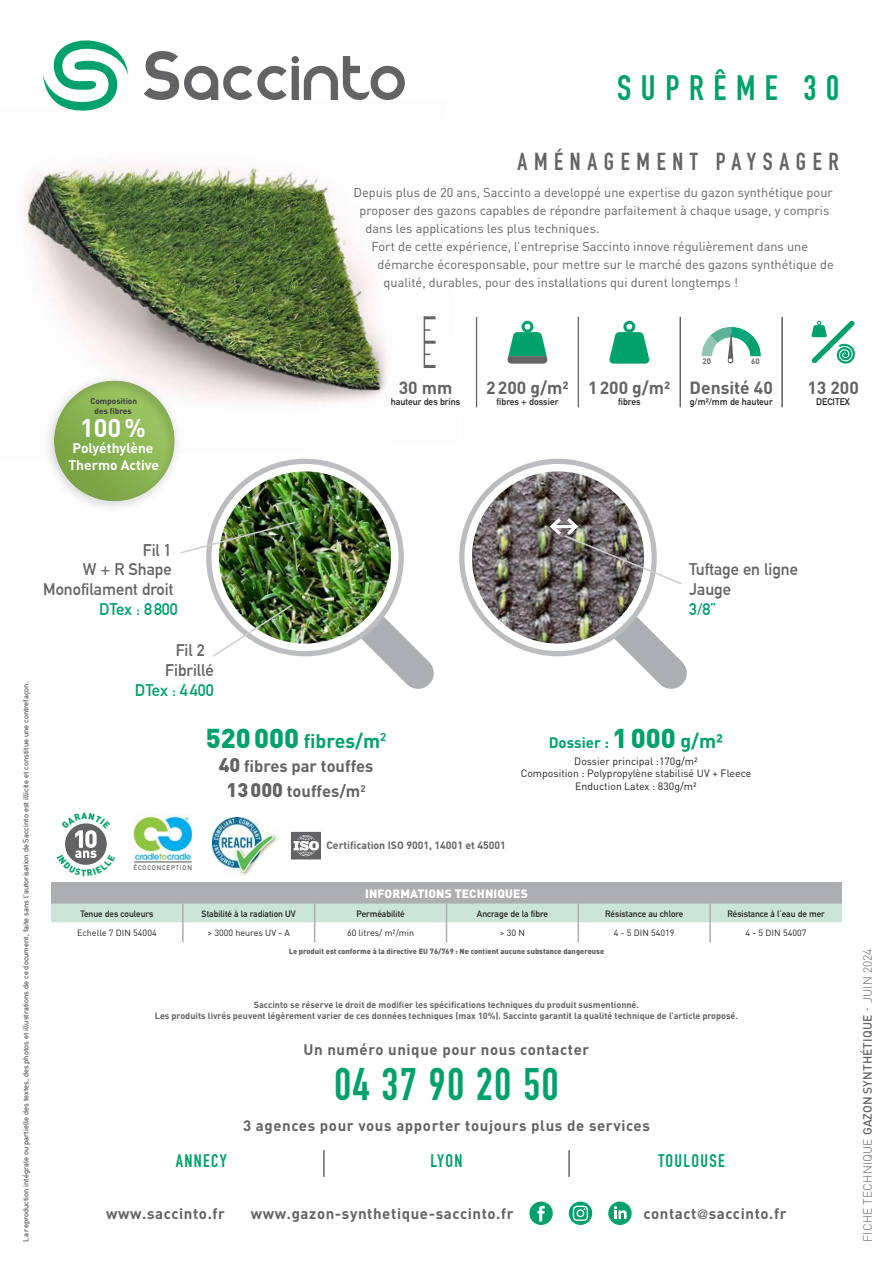
<style>
.page{position:relative;width:893px;height:1263px;background:#fff}
.page>*{position:absolute;margin:0;border:0;box-sizing:border-box;transform-origin:0 0}
.t1{font:700 45px "DIN Condensed";letter-spacing:.04em;color:#00a16b}
.t2{font:700 34.8px "DIN Condensed";letter-spacing:.275em;color:#00a16b}
.t3{font:700 25.35px "DIN Pro";color:#fff}
.t4{font:700 24.3px "DIN Condensed";letter-spacing:.275em;color:#636366}
.t5{font:700 19.5px "DIN Pro";color:#00a16b}
.t6{font:700 18px "DIN Condensed";letter-spacing:.075em;color:#00a16b}
.t7{font:700 17.4px "DIN Pro";color:#636366}
.t8{font:700 16.5px "DIN Alternate";color:#636366}
.t9{font:700 16.5px "DIN Pro";color:#636366}
.t10{font:700 16.5px "DIN Alternate";color:#00a16b}
.t11{font:700 15px "DIN Pro";letter-spacing:.04em;color:#636366}
.t12{font:700 15px "DIN Pro";color:#00a16b}
.t13{font:700 13.8px/16.5px "DIN Pro";color:#fff}
.t14{font:12.75px "DIN Pro";color:#636366}
.t15{font:300 12px "DIN Pro";letter-spacing:.01em;color:#636366}
.t16{font:900 12px "DIN Pro";letter-spacing:.01em;color:#fff}
.t17{font:10.5px "DIN Pro";color:#231f20}
.t18{font:700 10.5px "DIN Pro";color:#636366}
.t19{font:700 9.45px "DIN Alternate";color:#231f20}
.t20{font:700 9px/10.8px "DIN Pro";color:#636366;text-align:center}
.t21{font:700 9px "DIN Alternate";color:#231f20}
.t22{font:9px "DIN Pro";color:#231f20}
.t23{font:700 8.25px/9.9px "DIN Pro";color:#3e3e3f;text-align:center}
.t24{font:700 7.95px "DIN Pro";color:#636366}
.t25{font:7.5px "DIN";color:#231f20}
.t26{font:900 7.5px "DIN Pro";color:#636366}
.t27{font:700 6.6px "DIN Alternate";letter-spacing:.125em;color:#636366}
.s1{font-weight:900;font-size:27px}
.s2{font-weight:900;font-size:19.5px}
.s3{font-size:19.5px}
.s4{font-family:"DIN Condensed";font-size:13.5px}
.s5{font-weight:500}
</style>
<div class="page">
<img style="left:24px;top:163px;width:412px;height:297px">
<div style="left:42px;top:373px;width:142px;height:142px;background:#231f20;opacity:.2"></div>
<div style="left:54px;top:380px;width:121px;height:122px;background:#231f20;opacity:.14"></div>
<div style="left:51px;top:882px;width:791px;height:21px;background:#adaeb2"></div>
<svg style="left:51px;top:903px;width:791px;height:39px"></svg>
<hr style="left:709px;top:922px;width:2px;height:20px;background:#adaeb2">
<img style="left:134px;top:814px;width:58px;height:47px">
<hr style="left:134px;top:861px;width:58px;height:1px;background:#636366">
<svg style="left:144px;top:51px;width:261px;height:49px"></svg>
<svg style="left:43px;top:40px;width:85px;height:71px"></svg>
<svg style="left:323px;top:1150px;width:1px;height:27px"></svg>
<svg style="left:569px;top:1150px;width:1px;height:27px"></svg>
<div style="left:529px;top:1201px;width:24px;height:24px;background:#00a16b;border-radius:50%"></div>
<svg style="left:537px;top:1206px;width:8px;height:15px"></svg>
<svg style="left:569px;top:1205px;width:23px;height:20px"></svg>
<svg style="left:569px;top:1201px;width:23px;height:24px"></svg>
<svg style="left:573px;top:1205px;width:15px;height:16px"></svg>
<div style="left:608px;top:1201px;width:24px;height:24px;background:#00a16b;border-radius:50%"></div>
<svg style="left:614px;top:1206px;width:13px;height:13px"></svg>
<img style="left:212px;top:818px;width:66px;height:58px">
<svg style="left:291px;top:832px;width:30px;height:27px"></svg>
<img style="left:215px;top:468px;width:180px;height:179px;border-radius:90px">
<img style="left:468px;top:468px;width:180px;height:179px;border-radius:90px">
<div style="left:464px;top:464px;width:188px;height:187px;border:7px solid #fff;border-radius:50%"></div>
<svg style="left:525px;top:515px;width:162px;height:174px"></svg>
<img style="left:180px;top:520px;width:283px;height:169px">
<svg style="left:609px;top:321px;width:41px;height:43px"></svg>
<svg style="left:507px;top:321px;width:41px;height:43px"></svg>
<hr style="left:476px;top:317px;width:1px;height:90px;background:#636366">
<hr style="left:578px;top:317px;width:1px;height:90px;background:#636366">
<hr style="left:680px;top:317px;width:1px;height:90px;background:#636366">
<hr style="left:782px;top:317px;width:1px;height:90px;background:#636366">
<svg style="left:811px;top:320px;width:44px;height:44px"></svg>
<svg style="left:702px;top:327px;width:59px;height:36px"></svg>
<svg style="left:425px;top:316px;width:11px;height:3px"></svg>
<svg style="left:425px;top:341px;width:11px;height:3px"></svg>
<svg style="left:425px;top:365px;width:11px;height:3px"></svg>
<hr style="left:424px;top:316px;width:1px;height:52px;background:#636366">
<svg style="left:65px;top:823px;width:42px;height:42px"></svg>
<p class="t23" style="left:90px;top:396px;width:48px">Composition des fibres</p>
<h3 class="t3" style="left:80px;top:410px;width:67px">100%</h3>
<p class="t13" style="left:68px;top:440px;width:92px">Polyéthylène<br>Thermo Active</p>
<p class="t2" style="left:617px;top:64px;width:223px">SUPRÊME 30</p>
<p class="t4" style="left:517px;top:146px;width:323px">AMÉNAGEMENT PAYSAGER</p>
<p class="t14" style="left:354px;top:184px;width:481px">Depuis plus de 20 ans, Saccinto a developpé une expertise du gazon synthétique pour</p>
<p class="t14" style="left:360px;top:202px;width:471px">proposer des gazons capables de répondre parfaitement à chaque usage, y compris</p>
<p class="t14" style="left:366px;top:220px;width:235px">dans les applications les plus techniques.</p>
<p class="t14" style="left:372px;top:238px;width:438px">Fort de cette expérience, l’entreprise Saccinto innove régulièrement dans une</p>
<p class="t14" style="left:378px;top:256px;width:458px">démarche écoresponsable, pour mettre sur le marché des gazons synthétique de</p>
<p class="t14" style="left:384px;top:274px;width:356px">qualité, durables, pour des installations qui durent longtemps !</p>
<p class="t7" style="left:399px;top:376px;width:55px">30 mm</p>
<p class="t19" style="left:391px;top:395px;width:71px">hauteur des brins</p>
<p class="t7" style="left:486px;top:376px;width:84px">2200 g/m²</p>
<p class="t19" style="left:497px;top:395px;width:63px">fibres + dossier</p>
<p class="t7" style="left:588px;top:376px;width:84px">1200 g/m²</p>
<p class="t19" style="left:618px;top:395px;width:24px">fibres</p>
<p class="t24" style="left:703px;top:355px;width:10px">20</p>
<p class="t24" style="left:751px;top:355px;width:10px">60</p>
<p class="t7" style="left:690px;top:376px;width:85px">Densité 40</p>
<p class="t19" style="left:690px;top:395px;width:84px">g/m²/mm de hauteur</p>
<p class="t7" style="left:807px;top:376px;width:53px">13 200</p>
<p class="t19" style="left:816px;top:395px;width:35px">DECITEX</p>
<p class="t25" style="left:21px;top:1242px;width:562px;rotate:-90deg">La reproduction intégrale ou partielle des textes, des photos et illustrations de ce document, faite sans l’autorisation de Saccinto est illicite et constitue une contrefaçon.</p>
<p class="t8" style="left:143px;top:537px;width:30px">Fil 1</p>
<p class="t8" style="left:83px;top:557px;width:90px">W + R Shape</p>
<p class="t8" style="left:43px;top:577px;width:132px">Monofilament droit</p>
<p class="t10" style="left:99px;top:597px;width:80px">DTex : 8 800</p>
<p class="t8" style="left:176px;top:638px;width:30px">Fil 2</p>
<p class="t8" style="left:165px;top:658px;width:50px">Fibrillé</p>
<p class="t10" style="left:135px;top:677px;width:80px">DTex : 4 400</p>
<p class="t5" style="left:206px;top:727px;width:182px"><span class="s1">520000</span> fibres/m<sup>2</sup></p>
<p class="t9" style="left:219px;top:755px;width:156px"><span class="s2">40</span> fibres par touffes</p>
<p class="t9" style="left:226px;top:780px;width:141px"><span class="s2">13000</span> touffes/m<sup>2</sup></p>
<p class="t27" style="left:134px;top:863px;width:60px">ÉCOCONCEPTION</p>
<p class="t18" style="left:326px;top:838px;width:181px">Certification ISO 9001, 14001 et 45001</p>
<p class="t8" style="left:689px;top:557px;width:110px">Tuftage en ligne</p>
<p class="t8" style="left:689px;top:577px;width:43px">Jauge</p>
<p class="t10" style="left:689px;top:596px;width:28px">3/8”</p>
<p class="t12" style="left:549px;top:732px;width:176px">Dossier : <span class="s1">1000</span> <span class="s3">g/m²</span></p>
<p class="t17" style="left:574px;top:754px;width:125px">Dossier principal :170g/m²</p>
<p class="t17" style="left:521px;top:766px;width:232px">Composition : Polypropylène stabilisé UV + Fleece</p>
<p class="t17" style="left:575px;top:779px;width:123px">Enduction Latex : 830g/m²</p>
<p class="t16" style="left:365px;top:885px;width:164px">INFORMATIONS TECHNIQUES</p>
<p class="t21" style="left:80px;top:906px;width:74px">Tenue des couleurs</p>
<p class="t21" style="left:202px;top:906px;width:96px">Stabilité à la radiation UV</p>
<p class="t21" style="left:356px;top:906px;width:50px">Perméabilité</p>
<p class="t21" style="left:477px;top:906px;width:72px">Ancrage de la fibre</p>
<p class="t21" style="left:605px;top:906px;width:80px">Résistance au chlore</p>
<p class="t21" style="left:727px;top:906px;width:99px">Résistance à l’eau de mer</p>
<p class="t22" style="left:77px;top:926px;width:81px">Echelle 7 DIN 54004</p>
<p class="t22" style="left:207px;top:926px;width:84px">&gt; 3000 heures UV - A</p>
<p class="t22" style="left:347px;top:926px;width:69px">60 litres/ m²/min</p>
<p class="t22" style="left:500px;top:926px;width:27px">&gt; 30 N</p>
<p class="t22" style="left:614px;top:926px;width:62px">4 - 5 DIN 54019</p>
<p class="t22" style="left:746px;top:926px;width:62px">4 - 5 DIN 54007</p>
<p class="t26" style="left:289px;top:946px;width:317px">Le produit est conforme à la directive EU 76/769 : Ne contient aucune substance dangereuse</p>
<p class="t20" style="left:155px;top:999px;width:585px">Saccinto se réserve le droit de modifier les spécifications techniques du produit susmentionné.<br>Les produits livrés peuvent légèrement varier de ces données techniques (max 10%). Saccinto garantit la qualité technique de l’article proposé.</p>
<p class="t11" style="left:304px;top:1039px;width:287px">Un numéro unique pour nous contacter</p>
<h1 class="t1" style="left:334px;top:1053px;width:226px">04 37 90 20 50</h1>
<p class="t11" style="left:243px;top:1115px;width:408px">3 agences pour vous apporter toujours plus de services</p>
<h3 class="t6" style="left:176px;top:1149px;width:53px">ANNECY</h3>
<h3 class="t6" style="left:431px;top:1149px;width:33px">LYON</h3>
<h3 class="t6" style="left:658px;top:1149px;width:68px">TOULOUSE</h3>
<p class="t11" style="left:106px;top:1203px;width:120px">www.saccinto.fr</p>
<p class="t11" style="left:251px;top:1203px;width:264px">www.gazon-synthetique-saccinto.fr</p>
<p class="t11" style="left:644px;top:1203px;width:145px">contact<span class="s4">@</span>saccinto.fr</p>
<p class="t15" style="left:859px;top:1242px;width:294px;rotate:-90deg">FICHE TECHNIQUE <span class="s5">GAZON SYNTHÉTIQUE</span> - JUIN 2024</p>
</div>
